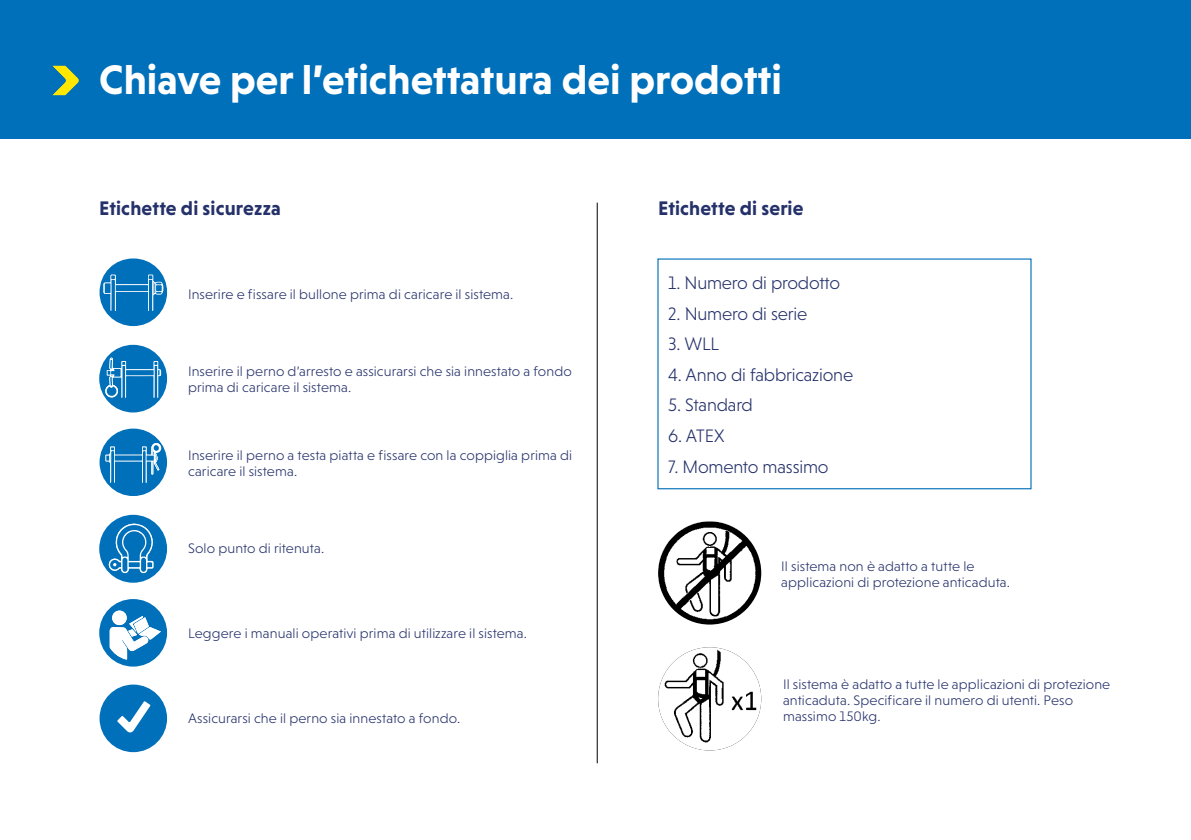
<style>
.page{position:relative;width:1191px;height:840px;background:#fff}
.page>*{position:absolute;margin:0;border:0;box-sizing:border-box;transform-origin:0 0}
.t1{font:700 42px "Niveau Grotesk";color:#fff}
.t2{font:700 20px "Niveau Grotesk";letter-spacing:.005em;color:#25316a}
.t3{font:300 18.4px "Niveau Grotesk";letter-spacing:-.01em;color:#25316a}
.t4{font:300 14px/16px "Niveau Grotesk";letter-spacing:.005em;color:#25316a}
</style>
<div class="page">
<div style="left:0;top:0;width:1191px;height:138px;background:#0070ba"></div>
<hr style="left:597px;top:202px;width:1px;height:560px;background:#000">
<div style="left:657px;top:258px;width:374px;height:231px;border:1px solid #0070ba"></div>
<img style="left:658px;top:521px;width:103px;height:103px;border-radius:52px">
<img style="left:658px;top:647px;width:103px;height:103px;border-radius:52px">
<svg style="left:99px;top:258px;width:68px;height:68px"></svg>
<svg style="left:99px;top:599px;width:68px;height:67px"></svg>
<svg style="left:99px;top:344px;width:68px;height:68px"></svg>
<div style="left:100px;top:684px;width:67px;height:67px;background:#0070ba;border-radius:50%"></div>
<svg style="left:117px;top:701px;width:33px;height:31px"></svg>
<svg style="left:99px;top:428px;width:68px;height:68px"></svg>
<svg style="left:99px;top:514px;width:68px;height:68px"></svg>
<svg style="left:53px;top:66px;width:26px;height:29px"></svg>
<h1 class="t1" style="left:99px;top:55px;width:684px">Chiave per l’etichettatura dei prodotti</h1>
<h2 class="t2" style="left:99px;top:196px;width:183px">Etichette di sicurezza</h2>
<h2 class="t2" style="left:658px;top:196px;width:147px">Etichette di serie</h2>
<p class="t4" style="left:188px;top:286px;width:327px">Inserire e fissare il bullone prima di caricare il sistema.</p>
<p class="t4" style="left:188px;top:363px;width:385px">Inserire il perno d’arresto e assicurarsi che sia innestato a fondo prima di caricare il sistema.</p>
<p class="t4" style="left:188px;top:446px;width:385px">Inserire il perno a testa piatta e fissare con la coppiglia prima di caricare il sistema.</p>
<p class="t4" style="left:188px;top:540px;width:138px">Solo punto di ritenuta.</p>
<p class="t4" style="left:188px;top:624px;width:340px">Leggere i manuali operativi prima di utilizzare il sistema.</p>
<p class="t4" style="left:188px;top:710px;width:274px">Assicurarsi che il perno sia innestato a fondo.</p>
<h3 class="t3" style="left:668px;top:272px;width:173px">1. Numero di prodotto</h3>
<h3 class="t3" style="left:668px;top:303px;width:140px">2. Numero di serie</h3>
<h3 class="t3" style="left:668px;top:333px;width:52px">3. WLL</h3>
<h3 class="t3" style="left:668px;top:364px;width:186px">4. Anno di fabbricazione</h3>
<h3 class="t3" style="left:668px;top:394px;width:86px">5. Standard</h3>
<h3 class="t3" style="left:668px;top:425px;width:58px">6. ATEX</h3>
<h3 class="t3" style="left:668px;top:455px;width:162px">7. Momento massimo</h3>
<p class="t4" style="left:781px;top:557px;width:230px">Il sistema non è adatto a tutte le applicazioni di protezione anticaduta.</p>
<p class="t4" style="left:783px;top:675px;width:329px">Il sistema è adatto a tutte le applicazioni di protezione anticaduta. Specificare il numero di utenti. Peso massimo 150kg.</p>
</div>
